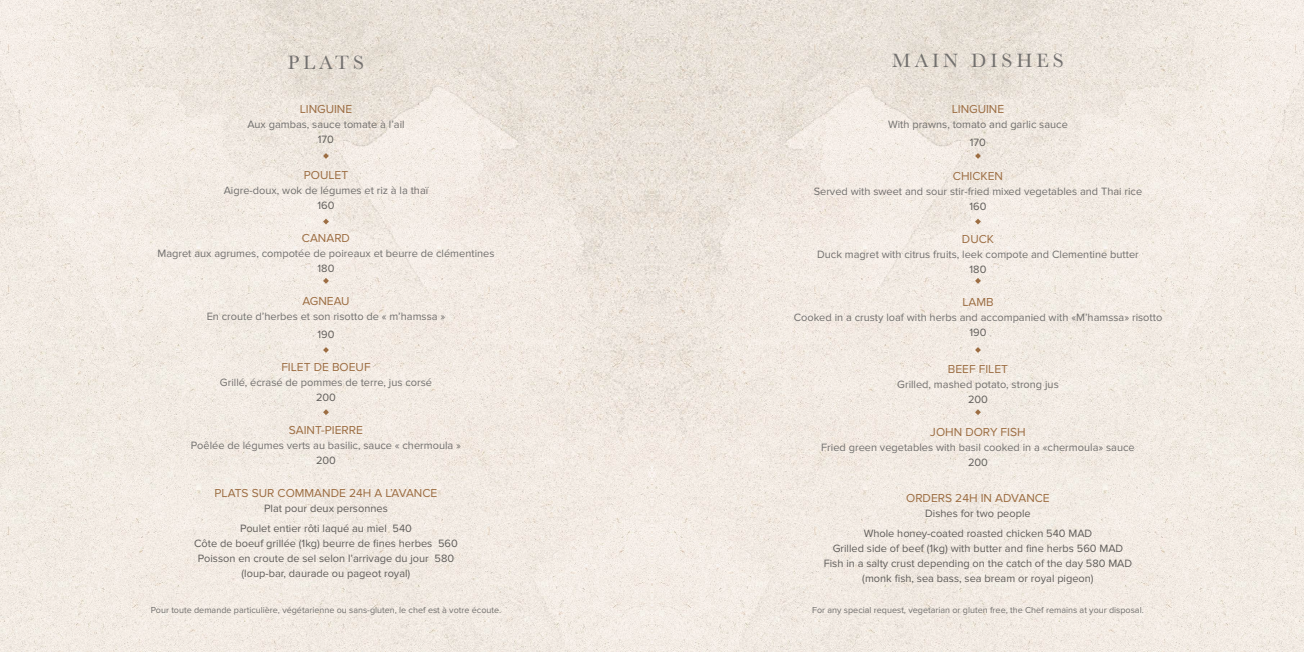
<style>
.page{position:relative;width:1304px;height:652px;background:#fff}
.page>*{position:absolute;margin:0;border:0;box-sizing:border-box;transform-origin:0 0}
.t1{font:20px "Baskerville";letter-spacing:.2em;color:#72706e}
.t2{font:12px "Proxima Nova";color:#9c6d42}
.t3{font:11px "Proxima Nova";color:#72706e}
.t4{font:11px/15px "Proxima Nova";color:#605d5a;text-align:center}
.t5{font:9px "Proxima Nova";color:#72706e}
</style>
<div class="page">
<img style="left:652px;top:0;width:652px;height:652px">
<svg style="left:0;top:0;width:652px;height:652px;background:#f0e8e1"></svg>
<svg style="left:323px;top:153px;width:6px;height:6px"></svg>
<svg style="left:975px;top:153px;width:6px;height:6px"></svg>
<svg style="left:323px;top:219px;width:6px;height:5px"></svg>
<svg style="left:975px;top:219px;width:6px;height:5px"></svg>
<svg style="left:323px;top:278px;width:6px;height:6px"></svg>
<svg style="left:975px;top:278px;width:6px;height:6px"></svg>
<svg style="left:323px;top:347px;width:6px;height:6px"></svg>
<svg style="left:975px;top:347px;width:6px;height:6px"></svg>
<svg style="left:323px;top:409px;width:6px;height:6px"></svg>
<svg style="left:975px;top:409px;width:6px;height:6px"></svg>
<h1 class="t1" style="left:288px;top:49px;width:78px">PLATS</h1>
<p class="t2" style="left:300px;top:102px;width:54px">LINGUINE</p>
<p class="t3" style="left:247px;top:118px;width:159px">Aux gambas, sauce tomate à l’ail</p>
<p class="t4" style="left:318px;top:132px;width:18px">170</p>
<p class="t2" style="left:304px;top:168px;width:46px">POULET</p>
<p class="t3" style="left:224px;top:184px;width:206px">Aigre-doux, wok de légumes et riz à la thaï</p>
<p class="t4" style="left:318px;top:198px;width:18px">160</p>
<p class="t2" style="left:302px;top:231px;width:50px">CANARD</p>
<p class="t3" style="left:157px;top:247px;width:339px">Magret aux agrumes, compotée de poireaux et beurre de clémentines</p>
<p class="t4" style="left:318px;top:261px;width:18px">180</p>
<p class="t2" style="left:302px;top:294px;width:49px">AGNEAU</p>
<p class="t3" style="left:207px;top:310px;width:240px">En croute d’herbes et son risotto de « m’hamssa »</p>
<p class="t4" style="left:317px;top:327px;width:18px">190</p>
<p class="t2" style="left:281px;top:360px;width:91px">FILET DE BOEUF</p>
<p class="t3" style="left:220px;top:376px;width:214px">Grillé, écrasé de pommes de terre, jus corsé</p>
<p class="t4" style="left:316px;top:390px;width:21px">200</p>
<p class="t2" style="left:289px;top:423px;width:76px">SAINT-PIERRE</p>
<p class="t3" style="left:191px;top:439px;width:272px">Poêlée de légumes verts au basilic, sauce « chermoula »</p>
<p class="t4" style="left:316px;top:453px;width:21px">200</p>
<p class="t2" style="left:215px;top:486px;width:224px">PLATS SUR COMMANDE 24H A L’AVANCE</p>
<p class="t4" style="left:240px;top:498px;width:173px;line-height:20px">Plat pour deux personnes<br>Poulet entier rôti laqué au miel 540</p>
<p class="t4" style="left:194px;top:536px;width:265px">Côte de boeuf grillée (1kg) beurre de fines herbes 560<br>Poisson en croute de sel selon l’arrivage du jour 580 (loup-bar, daurade ou pageot royal)</p>
<h1 class="t1" style="left:892px;top:48px;width:173px">MAIN DISHES</h1>
<p class="t2" style="left:952px;top:102px;width:54px">LINGUINE</p>
<p class="t3" style="left:888px;top:118px;width:181px">With prawns, tomato and garlic sauce</p>
<p class="t4" style="left:970px;top:135px;width:18px">170</p>
<p class="t2" style="left:953px;top:169px;width:52px">CHICKEN</p>
<p class="t3" style="left:814px;top:185px;width:330px">Served with sweet and sour stir-fried mixed vegetables and Thai rice</p>
<p class="t4" style="left:969px;top:199px;width:18px">160</p>
<p class="t2" style="left:962px;top:232px;width:34px">DUCK</p>
<p class="t3" style="left:817px;top:248px;width:323px">Duck magret with citrus fruits, leek compote and Clementine butter</p>
<p class="t4" style="left:970px;top:262px;width:18px">180</p>
<p class="t2" style="left:962px;top:295px;width:33px">LAMB</p>
<p class="t3" style="left:794px;top:311px;width:370px">Cooked in a crusty loaf with herbs and accompanied with «M’hamssa» risotto</p>
<p class="t4" style="left:969px;top:325px;width:18px">190</p>
<p class="t2" style="left:948px;top:362px;width:62px">BEEF FILET</p>
<p class="t3" style="left:897px;top:378px;width:163px">Grilled, mashed potato, strong jus</p>
<p class="t4" style="left:968px;top:392px;width:21px">200</p>
<p class="t2" style="left:930px;top:425px;width:97px">JOHN DORY FISH</p>
<p class="t3" style="left:821px;top:441px;width:315px">Fried green vegetables with basil cooked in a «chermoula» sauce</p>
<p class="t4" style="left:968px;top:455px;width:21px">200</p>
<p class="t2" style="left:906px;top:491px;width:145px">ORDERS 24H IN ADVANCE</p>
<p class="t4" style="left:864px;top:503px;width:230px;line-height:20px">Dishes for two people<br>Whole honey-coated roasted chicken 540 MAD</p>
<p class="t4" style="left:824px;top:541px;width:310px">Grilled side of beef (1kg) with butter and fine herbs 560 MAD<br>Fish in a salty crust depending on the catch of the day 580 MAD (monk fish, sea bass, sea bream or royal pigeon)</p>
<p class="t5" style="left:151px;top:605px;width:352px">Pour toute demande particulière, végétarienne ou sans-gluten, le chef est à votre écoute.</p>
<p class="t5" style="left:812px;top:605px;width:333px">For any special request, vegetarian or gluten free, the Chef remains at your disposal.</p>
</div>
